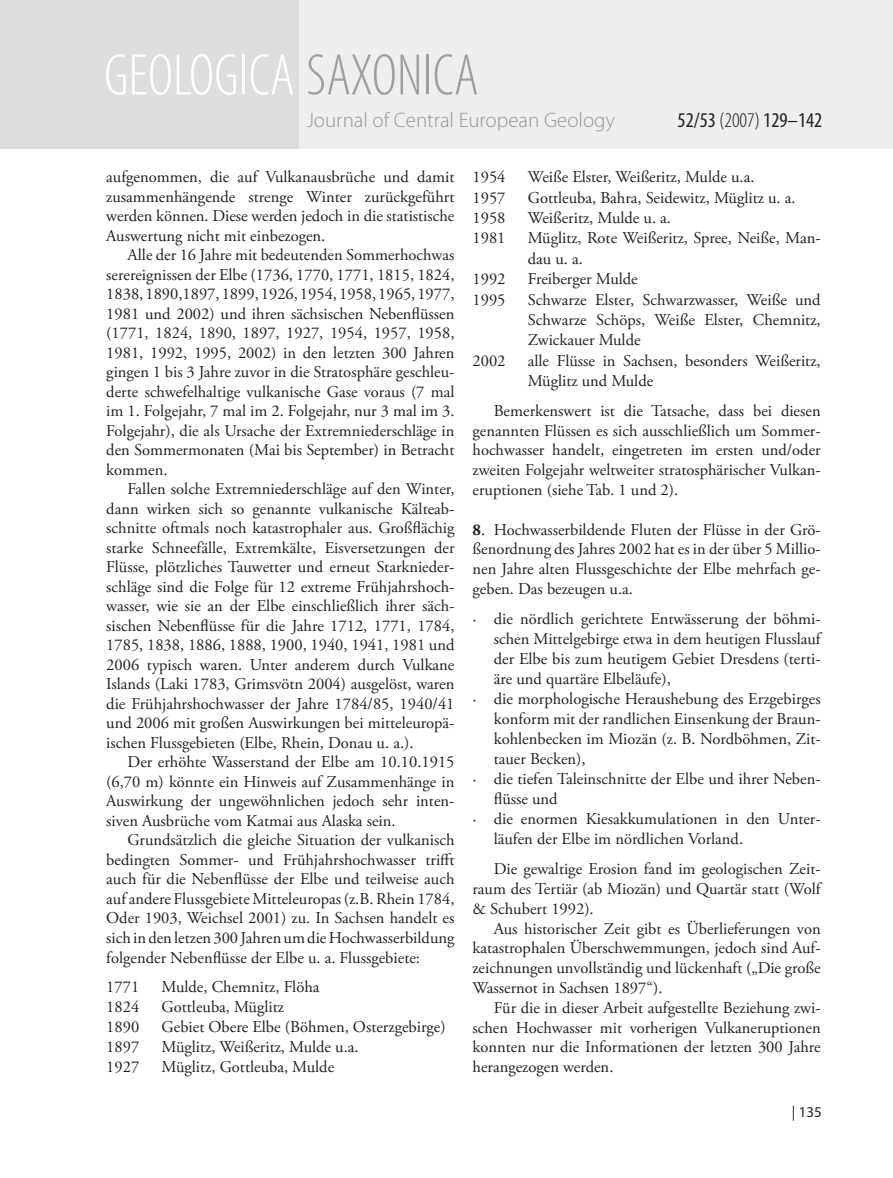
<style>
.page{position:relative;width:893px;height:1178px;background:#fff}
.page>*{position:absolute;margin:0;border:0;box-sizing:border-box;transform-origin:0 0}
.t1{font:300 condensed 59.25px "Myriad Pro";color:#fff}
.t2{font:300 21px "Myriad Pro";color:#939598}
.t3{font:condensed 21px "Myriad Pro";color:#231f20}
.t4{font:16.5px/19.5px "Adobe Garamond Pro";color:#231f20;text-align:justify}
.t5{font:15px "Myriad Pro";color:#231f20}
.s1{color:#9d9fa2}
.s2{font-weight:300}
.s3{font-weight:700}
</style>
<div class="page">
<div style="left:0;top:0;width:893px;height:149px;background:#eeeeef"></div>
<div style="left:0;top:0;width:299px;height:149px;background:#dcdddf"></div>
<h1 class="t1" style="left:104px;top:52px;width:376px">GEOLOGICA <span class="s1">SAXONICA</span></h1>
<p class="t2" style="left:307px;top:112px;width:310px">Journal of Central European Geology</p>
<p class="t3" style="left:678px;top:112px;width:146px">52/53 <span class="s2">(2007)</span> 129–142</p>
<p class="t4" style="left:106px;top:168px;width:350px">aufgenommen, die auf Vulkanausbrüche und damit zusammenhängende strenge Winter zurückgeführt werden können. Diese werden jedoch in die statistische Auswertung nicht mit einbezogen.</p>
<p class="t4" style="left:106px;top:246px;width:350px;text-indent:21px">Alle der 16 Jahre mit bedeutenden Sommerhochwas serereignissen der Elbe (1736, 1770, 1771, 1815, 1824, 1838, 1890,1897, 1899, 1926, 1954, 1958, 1965, 1977, 1981 und 2002) und ihren sächsischen Nebenflüssen (1771, 1824, 1890, 1897, 1927, 1954, 1957, 1958, 1981, 1992, 1995, 2002) in den letzten 300 Jahren gingen 1 bis 3 Jahre zuvor in die Stratosphäre geschleu&shy;derte schwefelhaltige vulkanische Gase voraus (7 mal im 1. Folgejahr, 7 mal im 2. Folgejahr, nur 3 mal im 3.<br>Folgejahr), die als Ursache der Extremniederschläge in den Sommermonaten (Mai bis September) in Betracht kommen.</p>
<p class="t4" style="left:106px;top:480px;width:350px;text-indent:21px">Fallen solche Extremniederschläge auf den Winter, dann wirken sich so genannte vulkanische Kälteab - schnitte oftmals noch katastrophaler aus. Großflächig starke Schneefälle, Extremkälte, Eisversetzungen der Flüsse, plötzliches Tauwetter und erneut Stark nieder - schläge sind die Folge für 12 extreme Frühjahrs hoch&shy;wasser, wie sie an der Elbe einschließlich ihrer säch&shy;sischen Nebenflüsse für die Jahre 1712, 1771, 1784, 1785, 1838, 1886, 1888, 1900, 1940, 1941, 1981 und 2006 typisch waren. Unter anderem durch Vulkane Islands (Laki 1783, Grimsvötn 2004) ausgelöst, waren die Frühjahrshochwasser der Jahre 1784/85, 1940/41 und 2006 mit großen Auswirkungen bei mitteleuropä&shy;ischen Flussgebieten (Elbe, Rhein, Donau u. a.).</p>
<p class="t4" style="left:106px;top:753px;width:350px;text-indent:21px">Der erhöhte Wasserstand der Elbe am 10.10.1915 (6,70 m) könnte ein Hinweis auf Zusammenhänge in Auswirkung der ungewöhnlichen jedoch sehr inten&shy;siven Ausbrüche vom Katmai aus Alaska sein.</p>
<p class="t4" style="left:106px;top:831px;width:350px;text-indent:21px">Grundsätzlich die gleiche Situation der vulkanisch bedingten Sommer- und Frühjahrshochwasser trifft auch für die Nebenflüsse der Elbe und teilweise auch auf andere Flussgebiete Mitteleuropas (z.B. Rhein 1784, Oder 1903, Weichsel 2001) zu. In Sachsen handelt es sich in den letzen 300 Jahren um die Hochwasserbildung folgender Nebenflüsse der Elbe u. a. Flussgebiete:</p>
<p class="t4" style="left:106px;top:979px;width:34px">1771</p>
<p class="t4" style="left:162px;top:979px;width:159px">Mulde, Chemnitz, Flöha</p>
<p class="t4" style="left:106px;top:998px;width:34px">1824</p>
<p class="t4" style="left:162px;top:998px;width:124px">Gottleuba, Müglitz</p>
<p class="t4" style="left:106px;top:1018px;width:34px">1890</p>
<p class="t4" style="left:162px;top:1018px;width:286px">Gebiet Obere Elbe (Böhmen, Osterzgebirge)</p>
<p class="t4" style="left:106px;top:1038px;width:34px">1897</p>
<p class="t4" style="left:162px;top:1038px;width:199px">Müglitz, Weißeritz, Mulde u.a.</p>
<p class="t4" style="left:106px;top:1058px;width:34px">1927</p>
<p class="t4" style="left:162px;top:1058px;width:174px">Müglitz, Gottleuba, Mulde</p>
<p class="t4" style="left:472px;top:169px;width:34px">1954</p>
<p class="t4" style="left:528px;top:169px;width:228px">Weiße Elster, Weißeritz, Mulde u.a.</p>
<p class="t4" style="left:472px;top:189px;width:34px">1957</p>
<p class="t4" style="left:528px;top:189px;width:269px">Gottleuba, Bahra, Seidewitz, Müglitz u. a.</p>
<p class="t4" style="left:472px;top:209px;width:34px">1958</p>
<p class="t4" style="left:528px;top:209px;width:145px">Weißeritz, Mulde u. a.</p>
<p class="t4" style="left:472px;top:230px;width:34px">1981</p>
<p class="t4" style="left:528px;top:229px;width:294px;line-height:20.4px">Müglitz, Rote Weißeritz, Spree, Neiße, Man&shy;dau u. a.</p>
<p class="t4" style="left:472px;top:270px;width:34px">1992</p>
<p class="t4" style="left:528px;top:270px;width:112px">Freiberger Mulde</p>
<p class="t4" style="left:472px;top:291px;width:34px">1995</p>
<p class="t4" style="left:528px;top:290px;width:294px;line-height:20.4px">Schwarze Elster, Schwarzwasser, Weiße und Schwarze Schöps, Weiße Elster, Chemnitz, Zwickauer Mulde</p>
<p class="t4" style="left:472px;top:352px;width:34px">2002</p>
<p class="t4" style="left:528px;top:352px;width:294px;line-height:20.4px">alle Flüsse in Sachsen, besonders Weißeritz,<br>Müglitz und Mulde</p>
<p class="t4" style="left:472px;top:402px;width:350px;text-indent:21px">Bemerkenswert ist die Tatsache, dass bei diesen ge nannten Flüssen es sich ausschließlich um Som mer&shy;hoch wasser handelt, eingetreten im ersten und/oder zweiten Folgejahr weltweiter stratosphärischer Vulkan&shy;erup tionen (siehe Tab. 1 und 2).</p>
<p class="t4" style="left:472px;top:521px;width:350px"><span class="s3">8</span>. Hochwasserbildende Fluten der Flüsse in der Grö&shy;ßen ordnung des Jahres 2002 hat es in der über 5 Millio&shy;nen Jahre alten Flussgeschichte der Elbe mehrfach ge&shy;geben. Das bezeugen u.a.</p>
<p class="t4" style="left:472px;top:610px;width:350px">· die nördlich gerichtete Entwässerung der böhmi-</p>
<p class="t4" style="left:494px;top:630px;width:328px">schen Mittelgebirge etwa in dem heutigen Flusslauf</p>
<p class="t4" style="left:494px;top:650px;width:328px">der Elbe bis zum heutigem Gebiet Dresdens (terti-</p>
<p class="t4" style="left:494px;top:670px;width:179px">äre und quartäre Elbeläufe),</p>
<p class="t4" style="left:472px;top:690px;width:350px">· die morphologische Heraushebung des Erzgebirges</p>
<p class="t4" style="left:494px;top:710px;width:328px">konform mit der randlichen Einsenkung der Braun-</p>
<p class="t4" style="left:494px;top:730px;width:328px">kohlenbecken im Miozän (z. B. Nordböhmen, Zit-</p>
<p class="t4" style="left:494px;top:750px;width:93px">tauer Becken),</p>
<p class="t4" style="left:472px;top:771px;width:350px">· die tiefen Taleinschnitte der Elbe und ihrer Neben-</p>
<p class="t4" style="left:494px;top:791px;width:65px">flüsse und</p>
<p class="t4" style="left:472px;top:811px;width:350px">· die enormen Kiesakkumulationen in den Unter-</p>
<p class="t4" style="left:494px;top:831px;width:251px">läufen der Elbe im nördlichen Vorland.</p>
<p class="t4" style="left:472px;top:860px;width:350px;text-indent:21px">Die gewaltige Erosion fand im geologischen Zeit&shy;raum des Tertiär (ab Miozän) und Quartär statt (Wolf &amp; Schubert 1992).</p>
<p class="t4" style="left:472px;top:920px;width:350px;text-indent:21px">Aus historischer Zeit gibt es Überlieferungen von ka tastrophalen Überschwemmungen, jedoch sind Auf&shy;zeichnungen unvollständig und lückenhaft („Die große Wassernot in Sachsen 1897“).</p>
<p class="t4" style="left:472px;top:999px;width:350px;text-indent:21px">Für die in dieser Arbeit aufgestellte Beziehung zwi&shy;schen Hochwasser mit vorherigen Vulkaneruptionen konnten nur die Informationen der letzten 300 Jahre herangezogen werden.</p>
<p class="t5" style="left:792px;top:1106px;width:31px">| 135</p>
</div>
